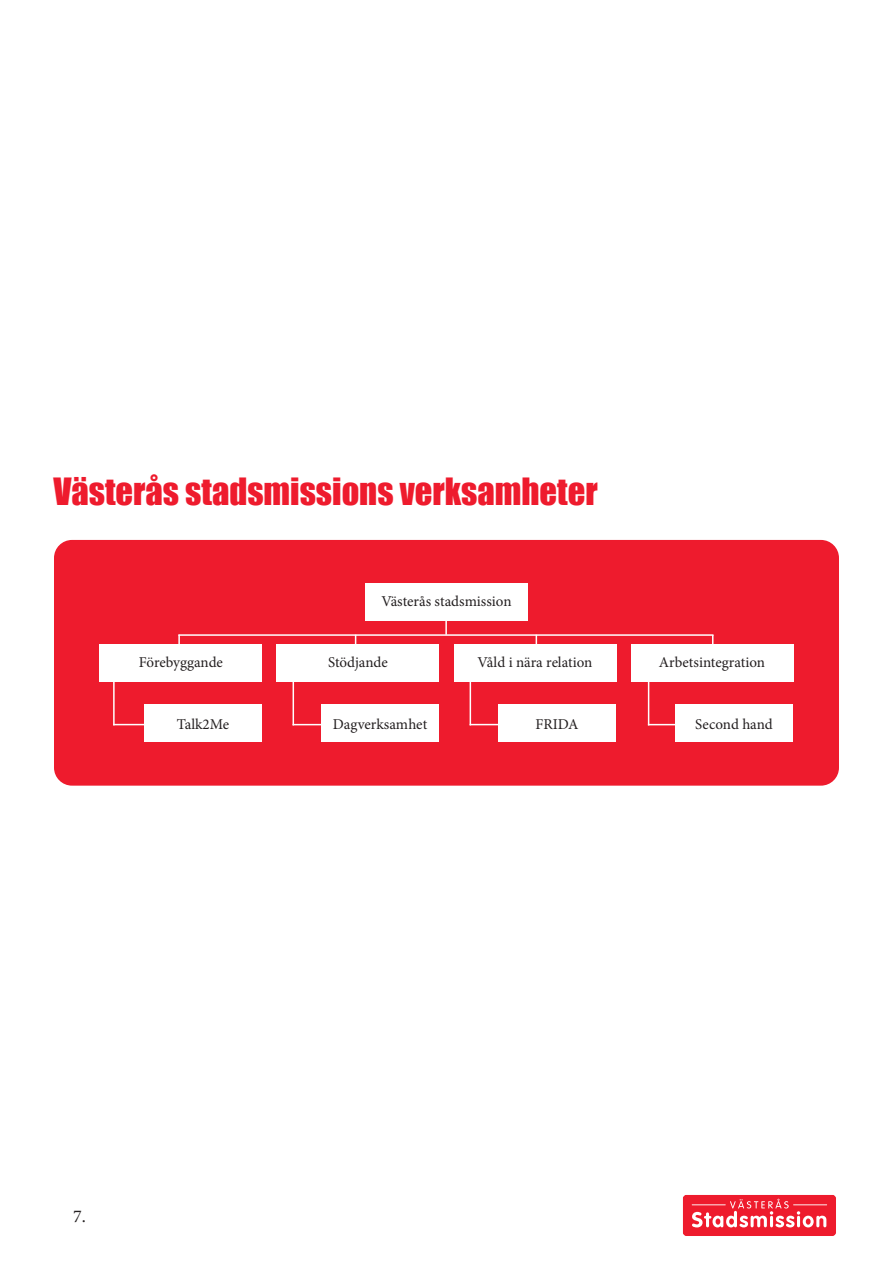
<style>
.page{position:relative;width:893px;height:1263px;background:#fff}
.page>*{position:absolute;margin:0;border:0;box-sizing:border-box;transform-origin:0 0}
.t1{font:34.5px "Impact";color:#ee1b2d}
.t2{font:18px "Minion Pro";color:#231f20}
.t3{font:15px "Minion Pro";color:#231f20}
</style>
<div class="page">
<div style="left:54px;top:540px;width:785px;height:246px;background:#ee1b2d;border-radius:18px"></div>
<div style="left:365px;top:584px;width:162px;height:37px;background:#fff"></div>
<div style="left:277px;top:644px;width:162px;height:38px;background:#fff"></div>
<div style="left:454px;top:644px;width:162px;height:38px;background:#fff"></div>
<div style="left:631px;top:644px;width:162px;height:38px;background:#fff"></div>
<div style="left:100px;top:644px;width:162px;height:38px;background:#fff"></div>
<div style="left:144px;top:704px;width:118px;height:38px;background:#fff"></div>
<div style="left:321px;top:704px;width:118px;height:38px;background:#fff"></div>
<div style="left:498px;top:704px;width:118px;height:38px;background:#fff"></div>
<div style="left:675px;top:704px;width:118px;height:38px;background:#fff"></div>
<svg style="left:445px;top:621px;width:2px;height:13px"></svg>
<svg style="left:178px;top:636px;width:2px;height:8px"></svg>
<hr style="left:648px;top:681px;width:1px;height:44px;background:#fff">
<svg style="left:649px;top:724px;width:26px;height:1px"></svg>
<hr style="left:470px;top:681px;width:1px;height:44px;background:#fff">
<svg style="left:471px;top:724px;width:27px;height:1px"></svg>
<hr style="left:293px;top:681px;width:1px;height:44px;background:#fff">
<svg style="left:294px;top:724px;width:27px;height:1px"></svg>
<hr style="left:113px;top:681px;width:2px;height:44px;background:#fff">
<hr style="left:113px;top:724px;width:31px;height:1px;background:#fff">
<hr style="left:178px;top:634px;width:535px;height:2px;background:#fff">
<svg style="left:682px;top:1195px;width:154px;height:41px;background:#f04351"></svg>
<p class="t1" style="left:53px;top:464px;width:546px">Västerås stadsmissions verksamheter</p>
<p class="t3" style="left:381px;top:591px;width:132px">Västerås stadsmission</p>
<p class="t3" style="left:139px;top:652px;width:86px">Förebyggande</p>
<p class="t3" style="left:328px;top:652px;width:61px">Stödjande</p>
<p class="t3" style="left:478px;top:652px;width:116px">Våld i nära relation</p>
<p class="t3" style="left:659px;top:652px;width:108px">Arbetsintegration</p>
<p class="t3" style="left:177px;top:714px;width:54px">Talk2Me</p>
<p class="t3" style="left:333px;top:714px;width:96px">Dagverksamhet</p>
<p class="t3" style="left:535px;top:714px;width:45px">FRIDA</p>
<p class="t3" style="left:695px;top:714px;width:79px">Second hand</p>
<p class="t2" style="left:73px;top:1204px;width:14px">7.</p>
</div>
